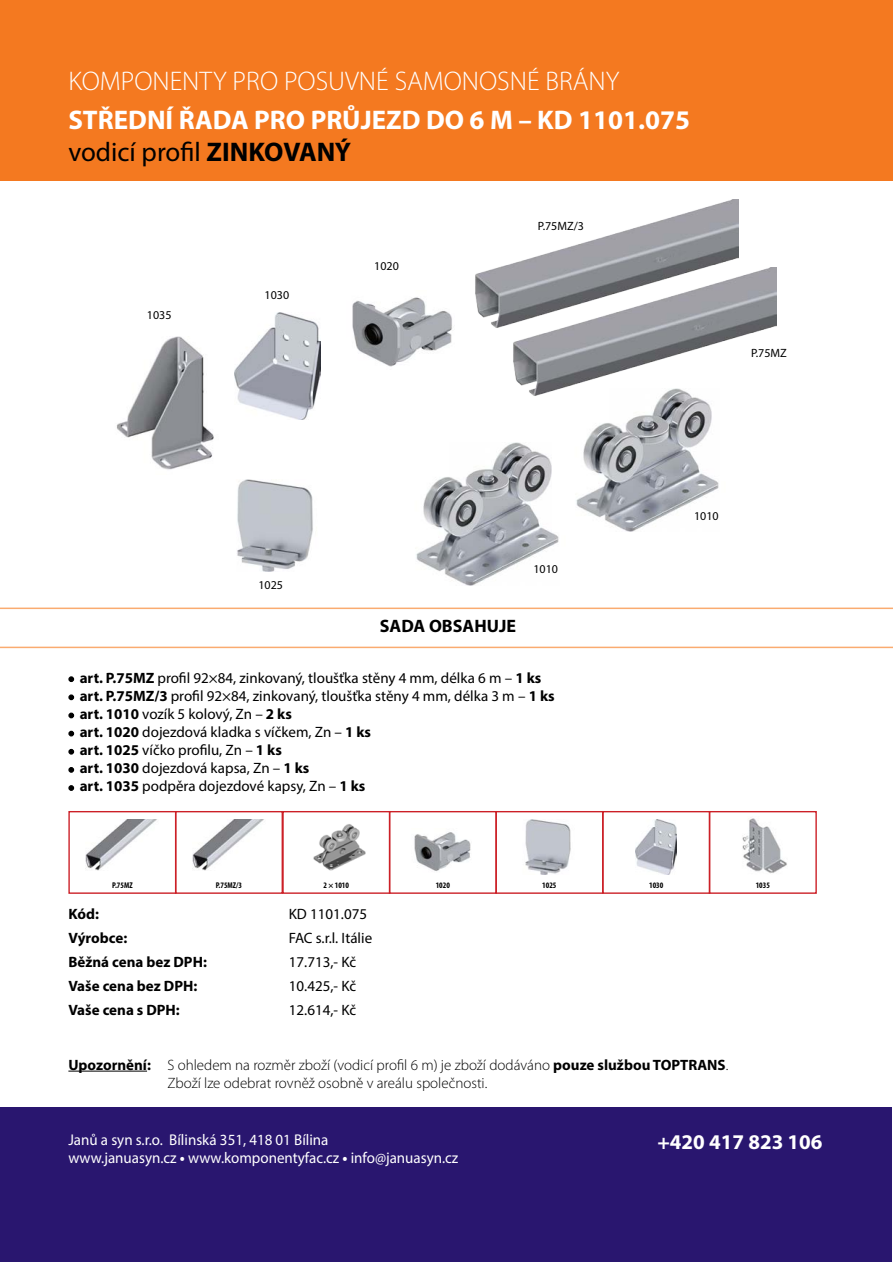
<style>
.page{position:relative;width:893px;height:1263px;background:#fff}
.page>*{position:absolute;margin:0;border:0;box-sizing:border-box;transform-origin:0 0}
.t1{font:700 27px/32.4px "Myriad Pro";color:#fff}
.t2{font:300 27px "Myriad Pro";color:#fff}
.t3{font:700 21px "Myriad Pro";color:#fff}
.t4{font:700 18px "Myriad Pro";color:#000}
.t5{font:15.6px/18px "Myriad Pro";color:#fff;scale:.96 1}
.t6{font:15px/18px "Myriad Pro";color:#000}
.t7{font:300 15px/18px "Myriad Pro";color:#000}
.t8{font:700 15px/24px "Myriad Pro";color:#000}
.t9{font:12px "Myriad Pro";color:#000}
.t10{font:700 condensed 8.4px "Myriad Pro";color:#000}
.s1{font-weight:400;color:#000}
.s2{color:#000}
.s3{font-weight:700}
</style>
<div class="page">
<div style="left:0;top:0;width:893px;height:180px;background:#f47920"></div>
<hr style="left:0;top:647px;width:893px;height:1px;background:#faab70">
<hr style="left:0;top:608px;width:893px;height:1px;background:#faab70">
<hr style="left:68px;top:1071px;width:79px;height:1px;background:#000">
<div style="left:1px;top:1107px;width:891px;height:155px;background:#29166f"></div>
<img style="left:414px;top:832px;width:57px;height:39px">
<img style="left:636px;top:820px;width:41px;height:54px">
<img style="left:86px;top:819px;width:71px;height:52px">
<div style="left:68px;top:811px;width:108px;height:83px;border:1px solid #cc2027"></div>
<img style="left:742px;top:818px;width:45px;height:56px">
<img style="left:525px;top:819px;width:46px;height:55px">
<svg style="left:68px;top:676px;width:6px;height:6px"></svg>
<svg style="left:68px;top:694px;width:6px;height:6px"></svg>
<svg style="left:68px;top:713px;width:6px;height:5px"></svg>
<svg style="left:68px;top:731px;width:6px;height:5px"></svg>
<svg style="left:68px;top:749px;width:6px;height:6px"></svg>
<svg style="left:68px;top:767px;width:6px;height:6px"></svg>
<div style="left:175px;top:811px;width:108px;height:83px;border:1px solid #cc2027"></div>
<img style="left:192px;top:820px;width:71px;height:51px">
<div style="left:282px;top:811px;width:108px;height:83px;border:1px solid #cc2027"></div>
<div style="left:389px;top:811px;width:108px;height:83px;border:1px solid #cc2027"></div>
<div style="left:495px;top:811px;width:108px;height:83px;border:1px solid #cc2027"></div>
<div style="left:602px;top:811px;width:108px;height:83px;border:1px solid #cc2027"></div>
<div style="left:709px;top:811px;width:108px;height:83px;border:1px solid #cc2027"></div>
<svg style="left:68px;top:785px;width:6px;height:6px"></svg>
<img style="left:416px;top:442px;width:143px;height:143px">
<img style="left:552px;top:399px;width:167px;height:132px">
<img style="left:352px;top:297px;width:100px;height:70px">
<img style="left:235px;top:313px;width:86px;height:107px">
<img style="left:116px;top:337px;width:98px;height:133px">
<img style="left:237px;top:479px;width:76px;height:92px">
<img style="left:513px;top:268px;width:264px;height:131px">
<img style="left:475px;top:200px;width:263px;height:131px">
<img style="left:313px;top:824px;width:53px;height:47px">
<h1 class="t2" style="left:68px;top:65px;width:552px">KOMPONENTY PRO POSUVNÉ SAMONOSNÉ BRÁNY</h1>
<h1 class="t1" style="left:68px;top:103px;width:623px">STŘEDNÍ ŘADA PRO PRŮJEZD DO 6 M – KD 1101.075 <span class="s1">vodicí profil</span> <span class="s2">ZINKOVANÝ</span></h1>
<p class="t9" style="left:147px;top:308px;width:26px">1035</p>
<p class="t9" style="left:265px;top:288px;width:26px">1030</p>
<p class="t9" style="left:374px;top:259px;width:26px">1020</p>
<p class="t9" style="left:538px;top:218px;width:48px">P.75MZ/3</p>
<p class="t9" style="left:258px;top:577px;width:26px">1025</p>
<p class="t4" style="left:380px;top:614px;width:138px">SADA OBSAHUJE</p>
<p class="t9" style="left:533px;top:562px;width:26px">1010</p>
<p class="t6" style="left:80px;top:669px;width:476px"><span class="s3">art. P.75MZ</span> profil 92×84, zinkovaný, tloušťka stěny 4 mm, délka 6 m – <span class="s3">1 ks art. P.75MZ/3</span> profil 92×84, zinkovaný, tloušťka stěny 4 mm, délka 3 m – <span class="s3">1 ks art. 1010</span> vozík 5 kolový, Zn – <span class="s3">2 ks<br>art. 1020</span> dojezdová kladka s víčkem, Zn – <span class="s3">1 ks<br>art. 1025</span> víčko profilu, Zn – <span class="s3">1 ks<br>art. 1030</span> dojezdová kapsa, Zn – <span class="s3">1 ks<br>art. 1035</span> podpěra dojezdové kapsy, Zn – <span class="s3">1 ks</span></p>
<p class="t9" style="left:751px;top:345px;width:37px">P.75MZ</p>
<p class="t9" style="left:694px;top:509px;width:26px">1010</p>
<p class="t10" style="left:112px;top:880px;width:22px">P.75MZ</p>
<p class="t10" style="left:216px;top:880px;width:28px">P.75MZ/3</p>
<p class="t10" style="left:324px;top:880px;width:27px">2 × 1010</p>
<p class="t10" style="left:436px;top:880px;width:16px">1020</p>
<p class="t10" style="left:542px;top:880px;width:16px">1025</p>
<p class="t10" style="left:649px;top:880px;width:16px">1030</p>
<p class="t10" style="left:756px;top:880px;width:16px">1035</p>
<p class="t8" style="left:68px;top:902px;width:140px">Kód:<br>Výrobce:<br>Běžná cena bez DPH:<br>Vaše cena bez DPH:<br>Vaše cena s DPH:</p>
<p class="t6" style="left:289px;top:902px;width:85px;line-height:24px">KD 1101.075<br>FAC s.r.l. Itálie<br>17.713,- Kč<br>10.425,- Kč<br>12.614,- Kč</p>
<p class="t7" style="left:167px;top:1055px;width:562px;text-indent:-99px"><span class="s3">Upozornění:</span> S ohledem na rozměr zboží (vodicí profil 6 m) je zboží dodáváno <span class="s3">pouze službou TOPTRANS</span>.<br>Zboží lze odebrat rovněž osobně v areálu společnosti.</p>
<p class="t5" style="left:68px;top:1130px;width:408px">Janů a syn s.r.o. Bílinská 351, 418 01 Bílina<br>www.januasyn.cz <span class="s3">•</span> www.komponentyfac.cz <span class="s3">•</span> info@januasyn.cz</p>
<h2 class="t3" style="left:657px;top:1128px;width:167px">+420 417 823 106</h2>
</div>
